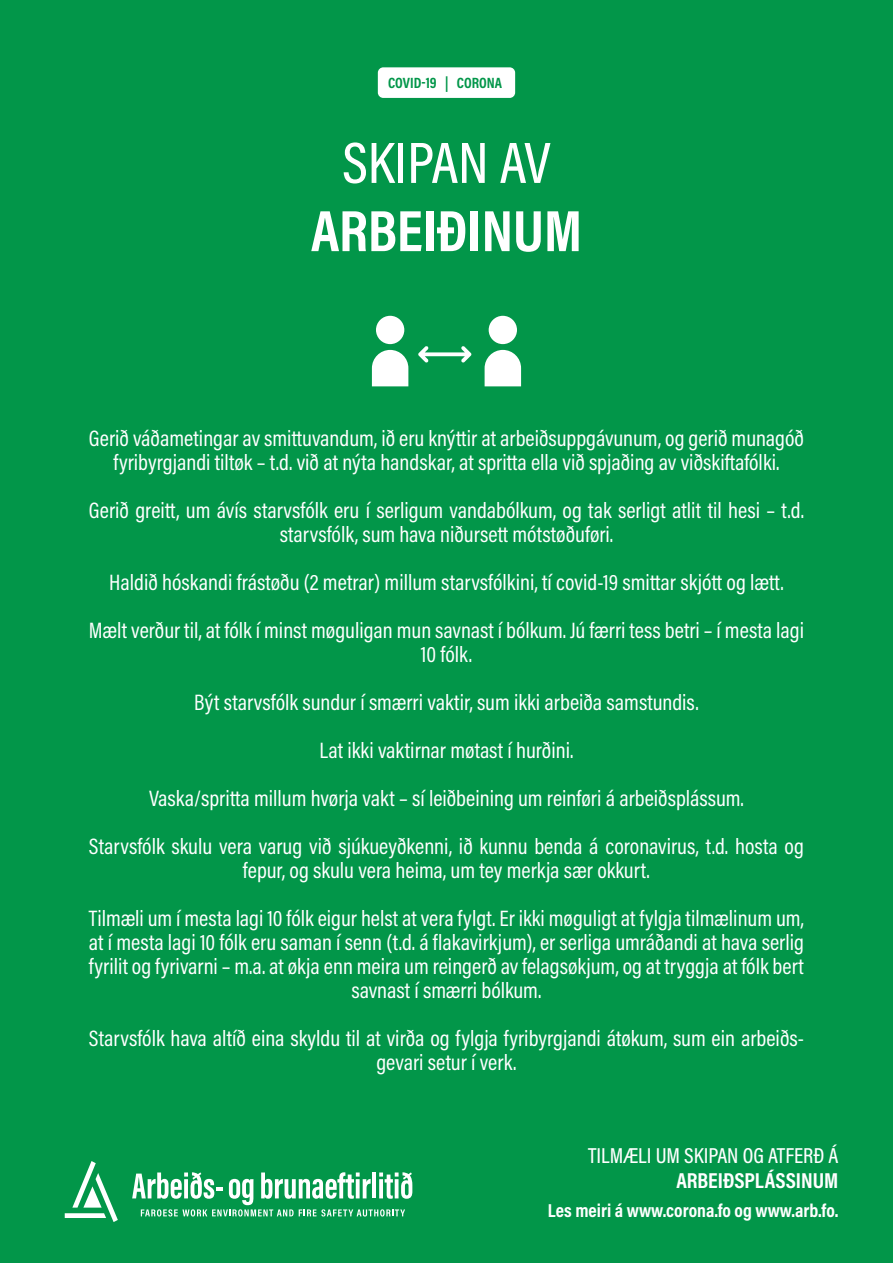
<style>
.page{position:relative;width:893px;height:1263px;background:#029649}
.page>*{position:absolute;margin:0;border:0;box-sizing:border-box;transform-origin:0 0}
.t1{font:700 58.8px "Acumin Pro Cond";color:#fff}
.t2{font:500 58.8px "Acumin Pro Cond";letter-spacing:-.005em;color:#fff}
.t3{font:22.5px/48px "Acumin Pro Cond";color:#fff;text-align:center}
.t4{font:500 21.75px "Acumin Pro Cond";color:#fff}
.t5{font:700 21.75px "Acumin Pro Cond";color:#fff}
.t6{font:700 18.9px "Acumin Pro Cond";color:#fff}
.t7{font:700 15px "Acumin Pro Cond";color:#029649}
</style>
<div class="page">
<div style="left:378px;top:67px;width:137px;height:31px;background:#fff;border-radius:5px"></div>
<svg style="left:132px;top:1172px;width:280px;height:44px"></svg>
<svg style="left:65px;top:1161px;width:53px;height:61px"></svg>
<svg style="left:372px;top:350px;width:36px;height:36px"></svg>
<div style="left:376px;top:316px;width:28px;height:28px;background:#fff;border-radius:50%"></div>
<svg style="left:485px;top:350px;width:36px;height:36px"></svg>
<div style="left:489px;top:316px;width:28px;height:28px;background:#fff;border-radius:50%"></div>
<svg style="left:418px;top:346px;width:53px;height:16px"></svg>
<p class="t7" style="left:388px;top:73px;width:116px">COVID-19 | CORONA</p>
<h1 class="t2" style="left:342px;top:125px;width:210px">SKIPAN AV</h1>
<h1 class="t1" style="left:311px;top:192px;width:273px">ARBEIÐINUM</h1>
<p class="t3" style="left:89px;top:426px;width:717px;line-height:24px">Gerið váðametingar av smittuvandum, ið eru knýttir at arbeiðsuppgávunum, og gerið munagóð fyribyrgjandi tiltøk – t.d. við at nýta handskar, at spritta ella við spjaðing av viðskiftafólki.</p>
<p class="t3" style="left:89px;top:498px;width:717px;line-height:24px">Gerið greitt, um ávís starvsfólk eru í serligum vandabólkum, og tak serligt atlit til hesi – t.d. starvsfólk, sum hava niðursett mótstøðuføri.</p>
<p class="t3" style="left:89px;top:558px;width:717px">Haldið hóskandi frástøðu (2 metrar) millum starvsfólkini, tí covid-19 smittar skjótt og lætt.<br>Mælt verður til, at fólk í minst møguligan mun savnast í bólkum. Jú færri tess betri – í mesta lagi</p>
<p class="t3" style="left:89px;top:630px;width:717px">10 fólk.<br>Být starvsfólk sundur í smærri vaktir, sum ikki arbeiða samstundis.<br>Lat ikki vaktirnar møtast í hurðini.<br>Vaska/spritta millum hvørja vakt – sí leiðbeining um reinføri á arbeiðsplássum.<br>Starvsfólk skulu vera varug við sjúkueyðkenni, ið kunnu benda á coronavirus, t.d. hosta og</p>
<p class="t3" style="left:89px;top:846px;width:716px">fepur, og skulu vera heima, um tey merkja sær okkurt.<br>Tilmæli um í mesta lagi 10 fólk eigur helst at vera fylgt. Er ikki møguligt at fylgja tilmælinum um,</p>
<p class="t3" style="left:89px;top:930px;width:717px;line-height:24px">at í mesta lagi 10 fólk eru saman í senn (t.d. á flakavirkjum), er serliga umráðandi at hava serlig fyrilit og fyrivarni – m.a. at økja enn meira um reingerð av felagsøkjum, og at tryggja at fólk bert savnast í smærri bólkum.</p>
<p class="t3" style="left:89px;top:1026px;width:717px;line-height:24px">Starvsfólk hava altíð eina skyldu til at virða og fylgja fyribyrgjandi átøkum, sum ein arbeiðs&shy;gevari setur í verk.</p>
<p class="t4" style="left:588px;top:1141px;width:252px">TILMÆLI UM SKIPAN OG ATFERÐ Á</p>
<p class="t5" style="left:676px;top:1166px;width:164px">ARBEIÐSPLÁSSINUM</p>
<p class="t6" style="left:548px;top:1198px;width:292px">Les meiri á www.corona.fo og www.arb.fo.</p>
</div>
